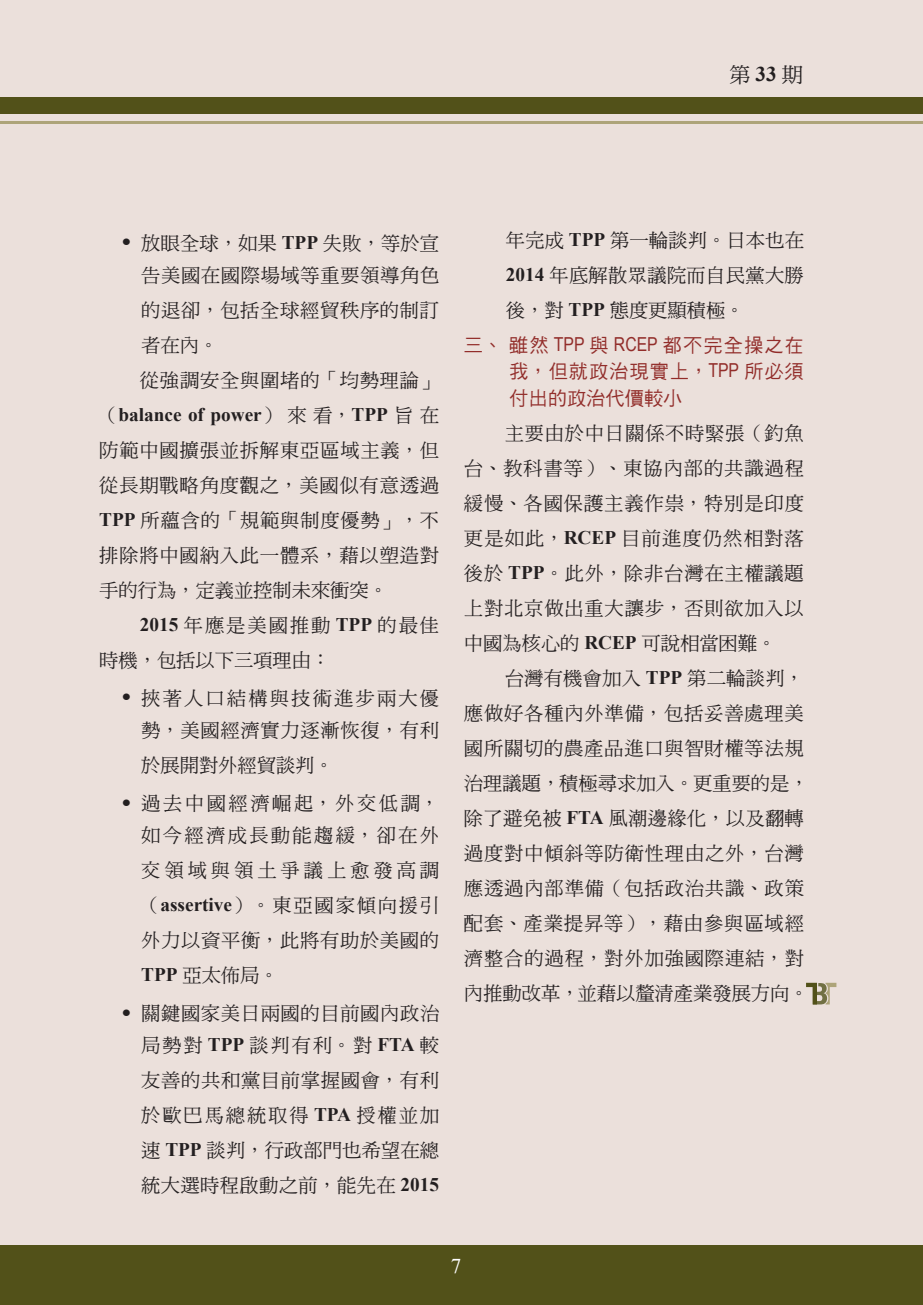
<style>
.page{position:relative;width:923px;height:1305px;background:#ebe0db}
.page>*{position:absolute;margin:0;border:0;box-sizing:border-box;transform-origin:0 0}
.t1{font:21px "DF Ming Md HK BF";color:#231f20}
.t2{font:21px "Times New Roman";color:#fff}
.內容裡面{font:19.25px/35px "DF Ming Md HK BF";letter-spacing:.045em;color:#231f20;text-align:justify}
.內容{font:19.25px/35px "DF Ming Md HK BF";letter-spacing:.035em;color:#231f20;text-align:justify}
.內容一{font:19.25px/26.2px "DF Hei W5 WIN BF";letter-spacing:.05em;color:#922d2a;text-align:justify}
.內容-2{font:19.25px/32.4px "DF Ming Md HK BF";letter-spacing:.115em;color:#231f20;text-align:right}
.內容-3{font:19.25px/32.4px "DF Ming Md HK BF";letter-spacing:.125em;color:#231f20;text-align:right}
.內容-4{font:19.25px "DF Ming Md HK BF";color:#231f20}
.s1{font-family:"Times New Roman";font-weight:700}
.s2{font-family:"Times New Roman";font-weight:700;font-size:24.5px}
.s3{font-family:"Arial Narrow"}
</style>
<div class="page">
<div style="left:0;top:1245px;width:923px;height:60px;background:#525119"></div>
<div style="left:0;top:97px;width:913px;height:17px;background:#525119"></div>
<hr style="left:0;top:121px;width:913px;height:3px;background:#ada479">
<svg style="left:806px;top:983px;width:30px;height:21px"></svg>
<p class="t1" style="left:729px;top:64px;width:75px">第<span class="s1">33</span>期</p>
<p class="內容" style="left:122px;top:227px;width:319px;line-height:32.4px;text-align:right"><span class="s2">•</span> 放眼全球，如果 <span class="s1">TPP</span> 失敗，等於宣告美國在國際場域等重要領導角色</p>
<p class="內容" style="left:141px;top:293px;width:299px">的退卻，包括全球經貿秩序的制訂者在內。</p>
<p class="內容裡面" style="left:99px;top:363px;width:341px;text-indent:41px">從強調安全與圍堵的「均勢理論」（<span class="s1">balance of power</span>）來看，<span class="s1">TPP</span> 旨在防範中國擴張並拆解東亞區域主義，但從長期戰略角度觀之，美國似有意透過<span class="s1">TPP</span> 所蘊含的「規範與制度優勢」，不排除將中國納入此一體系，藉以塑造對手的行為，定義並控制未來衝突。</p>
<p class="內容裡面" style="left:99px;top:608px;width:341px;text-indent:41px"><span class="s1">2015</span> 年應是美國推動 <span class="s1">TPP</span> 的最佳時機，包括以下三項理由：</p>
<p class="內容-2" style="left:122px;top:682px;width:319px"><span class="s2">•</span> 挾著人口結構與技術進步兩大優勢，美國經濟實力逐漸恢復，有利</p>
<p class="內容-4" style="left:141px;top:756px;width:194px">於展開對外經貿談判。</p>
<p class="內容-3" style="left:122px;top:787px;width:319px"><span class="s2">•</span> 過去中國經濟崛起，外交低調，如今經濟成長動能趨緩，卻在外</p>
<p class="內容" style="left:141px;top:853px;width:299px">交領域與領土爭議上愈發高調（<span class="s1">assertive</span>）。東亞國家傾向援引外力以資平衡，此將有助於美國的<span class="s1">TPP</span> 亞太佈局。</p>
<p class="內容" style="left:122px;top:997px;width:319px;line-height:32.4px;text-align:right"><span class="s2">•</span> 關鍵國家美日兩國的目前國內政治局勢對 <span class="s1">TPP</span> 談判有利。對 <span class="s1">FTA</span> 較</p>
<p class="內容" style="left:141px;top:1063px;width:299px">友善的共和黨目前掌握國會，有利於歐巴馬總統取得 <span class="s1">TPA</span> 授權並加速 <span class="s1">TPP</span> 談判，行政部門也希望在總統大選時程啟動之前，能先在 <span class="s1">2015</span></p>
<p class="內容" style="left:506px;top:223px;width:299px">年完成 <span class="s1">TPP</span> 第一輪談判。日本也在<span class="s1">2014</span> 年底解散眾議院而自民黨大勝後，對 <span class="s1">TPP</span> 態度更顯積極。</p>
<p class="內容一" style="left:509px;top:332px;width:296px;text-indent:-45px">三、雖然 <span class="s3">TPP</span> 與 <span class="s3">RCEP</span> 都不完全操之在我，但就政治現實上，<span class="s3">TPP</span> 所必須付出的政治代價較小</p>
<p class="內容裡面" style="left:464px;top:415px;width:341px;text-indent:41px">主要由於中日關係不時緊張（釣魚台、教科書等）、東協內部的共識過程緩慢、各國保護主義作祟，特別是印度更是如此，<span class="s1">RCEP</span> 目前進度仍然相對落後於 <span class="s1">TPP</span>。此外，除非台灣在主權議題上對北京做出重大讓步，否則欲加入以中國為核心的 <span class="s1">RCEP</span> 可說相當困難。</p>
<p class="內容裡面" style="left:464px;top:660px;width:346px;text-align:left;text-indent:41px">台灣有機會加入 <span class="s1">TPP</span> 第二輪談判，應做好各種內外準備，包括妥善處理美國所關切的農產品進口與智財權等法規治理議題，積極尋求加入。更重要的是，除了避免被 <span class="s1">FTA</span> 風潮邊緣化，以及翻轉過度對中傾斜等防衛性理由之外，台灣應透過內部準備（包括政治共識、政策配套、產業提昇等），藉由參與區域經濟整合的過程，對外加強國際連結，對內推動改革，並藉以釐清產業發展方向。</p>
<p class="t2" style="left:451px;top:1251px;width:12px">7</p>
</div>
